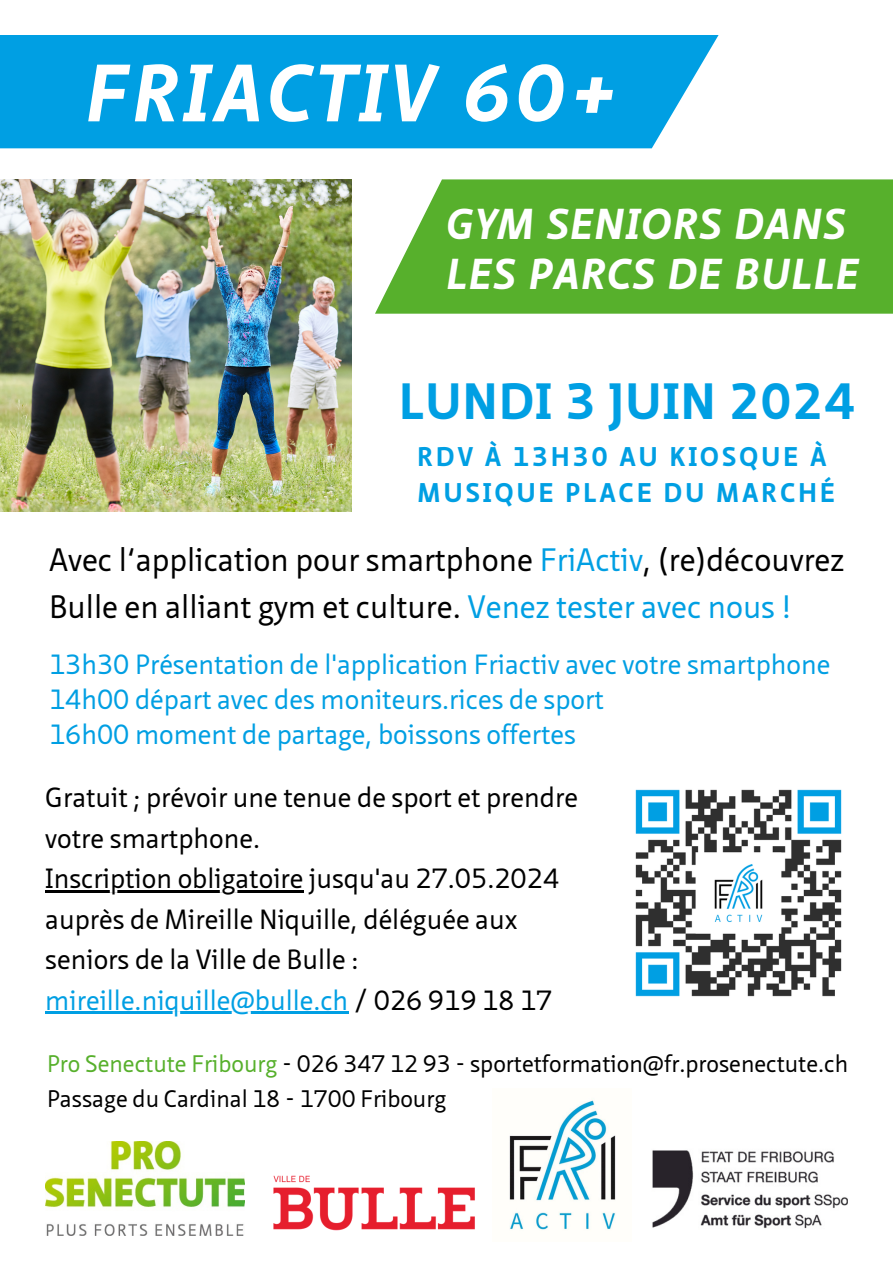
<style>
.page{position:relative;width:893px;height:1263px;background:#fff}
.page>*{position:absolute;margin:0;border:0;box-sizing:border-box;transform-origin:0 0}
.t1{font:italic 700 78.75px "Neue Sans Pro";letter-spacing:.08em;color:#fff}
.t2{font:700 49.5px "Neue Sans Pro";letter-spacing:.04em;color:#009fe3}
.t3{font:italic 700 42px/50.1px "Neue Sans Pro";letter-spacing:.055em;color:#fff}
.t4{font:31.5px/46.7px "Neue Sans Pro";color:#000}
.t5{font:27px/34.9px "Neue Sans Pro";color:#009fe3}
.t6{font:27px/40.5px "Neue Sans Pro";color:#000}
.t7{font:700 26.25px/36.6px "Neue Sans Pro";letter-spacing:.125em;color:#009fe3}
.t8{font:23.25px "Neue Sans Pro";color:#000}
.s1{color:#009fe3}
.s2{color:#000}
.s3{color:#57b02c}
</style>
<div class="page">
<div style="left:0;top:35px;width:719px;height:113px;background:#009fe3"></div>
<img style="left:509px;top:1100px;width:107px;height:130px">
<img style="left:45px;top:1141px;width:199px;height:95px">
<img style="left:273px;top:1175px;width:202px;height:56px">
<img style="left:652px;top:1150px;width:196px;height:79px">
<svg style="left:375px;top:179px;width:518px;height:135px;background:#62b53a"></svg>
<img style="left:0;top:179px;width:351px;height:333px">
<hr style="left:45px;top:890px;width:258px;height:2px;background:#000">
<hr style="left:45px;top:1011px;width:303px;height:2px;background:#009fe3">
<img style="left:635px;top:789px;width:207px;height:208px">
<h5 class="t1" style="left:86px;top:61px;width:532px">FRIACTIV 60+</h5>
<h5 class="t3" style="left:446px;top:203px;width:413px">GYM SENIORS DANS<br>LES PARCS DE BULLE</h5>
<p class="t2" style="left:399px;top:381px;width:456px">LUNDI 3 JUIN 2024</p>
<p class="t7" style="left:417px;top:440px;width:419px">RDV À 13H30 AU KIOSQUE À<br>MUSIQUE PLACE DU MARCHÉ</p>
<p class="t4" style="left:49px;top:540px;width:796px">Avec l‘application pour smartphone <span class="s1">FriActiv</span>, (re)découvrez<br>Bulle en alliant gym et culture. <span class="s1">Venez tester avec nous !</span></p>
<p class="t5" style="left:49px;top:650px;width:783px">13h30 Présentation de l'application Friactiv avec votre smartphone<br>14h00 départ avec des moniteurs.rices de sport<br>16h00 moment de partage, boissons offertes</p>
<p class="t6" style="left:45px;top:780px;width:534px">Gratuit ; prévoir une tenue de sport et prendre votre smartphone.</p>
<p class="t6" style="left:45px;top:861px;width:515px">Inscription obligatoire jusqu'au 27.05.2024 auprès de Mireille Niquille, déléguée aux seniors de la Ville de Bulle :</p>
<p class="t5" style="left:45px;top:985px;width:509px">mireille.niquille@bulle.ch <span class="s2">/ 026 919 18 17</span></p>
<p class="t8" style="left:47px;top:1054px;width:802px"><span class="s3">Pro Senectute Fribourg</span> - 026 347 12 93 - sportetformation@fr.prosenectute.ch</p>
<p class="t8" style="left:47px;top:1089px;width:401px">Passage du Cardinal 18 - 1700 Fribourg</p>
</div>
